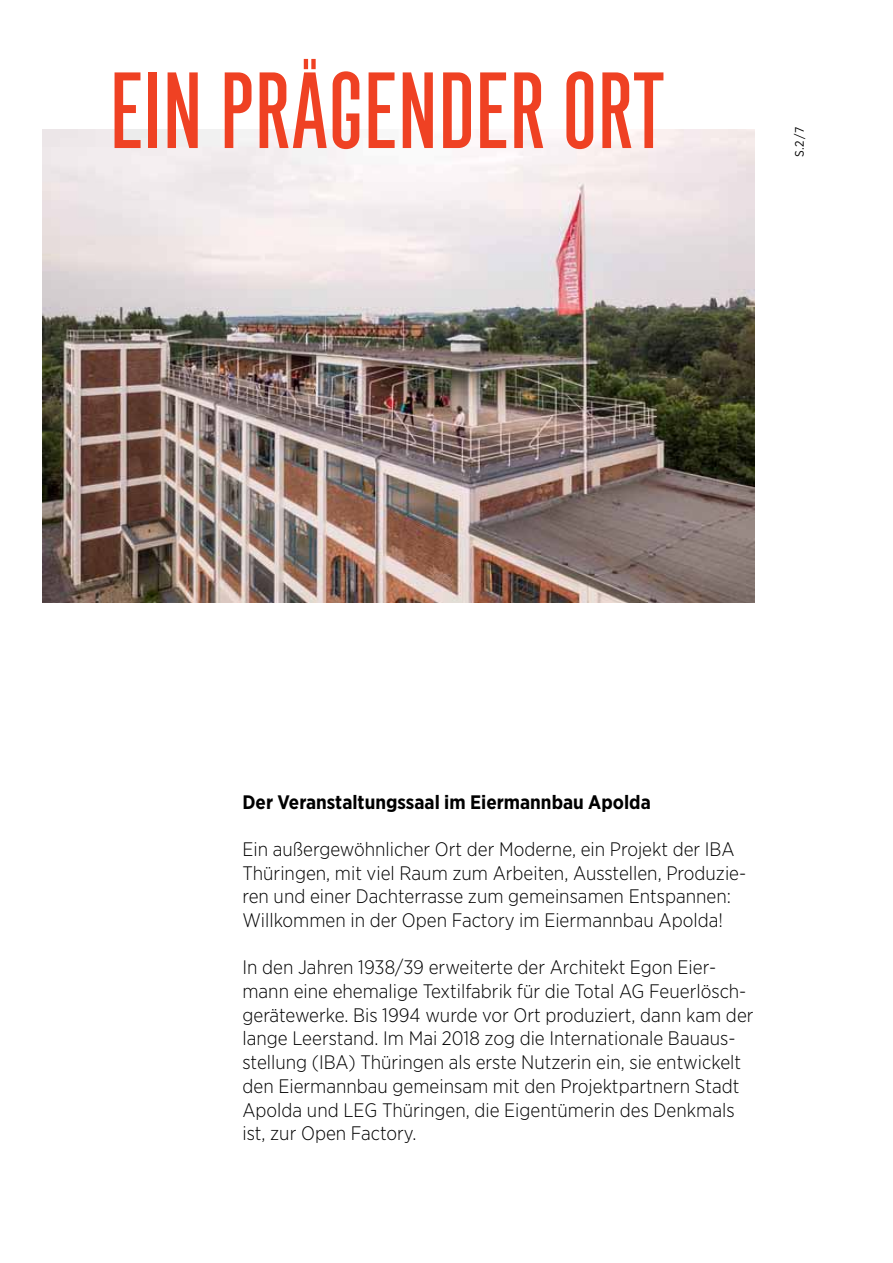
<style>
.page{position:relative;width:893px;height:1263px;background:#fff}
.page>*{position:absolute;margin:0;border:0;box-sizing:border-box;transform-origin:0 0}
.t1{font:108px "IBA Grotesque Solid";letter-spacing:-.005em;color:#ef4123}
.t2{font:300 19.5px/23.7px "Gotham Narrow";color:#000}
.t3{font:700 19.5px "Gotham Narrow";color:#000}
.t4{font:12.3px "Gotham Narrow";color:#000}
</style>
<div class="page">
<img style="left:43px;top:129px;width:711px;height:473px">
<h1 class="t1" style="left:109px;top:49px;width:557px">EIN PRÄGENDER ORT</h1>
<p class="t4" style="left:792px;top:157px;width:32px;rotate:-90deg">S.2/7</p>
<p class="t3" style="left:242px;top:789px;width:410px">Der Veranstaltungssaal im Eiermannbau Apolda</p>
<p class="t2" style="left:242px;top:837px;width:505px">Ein außergewöhnlicher Ort der Moderne, ein Projekt der IBA Thüringen, mit viel Raum zum Arbeiten, Ausstellen, Produzie&shy;ren und einer Dachterrasse zum gemeinsamen Entspannen:<br>Willkommen in der Open Factory im Eiermannbau Apolda!</p>
<p class="t2" style="left:242px;top:955px;width:513px">In den Jahren 1938/39 erweiterte der Architekt Egon Eier&shy;mann eine ehemalige Textilfabrik für die Total AG Feuerlösch&shy;gerätewerke. Bis 1994 wurde vor Ort produziert, dann kam der lange Leerstand. Im Mai 2018 zog die Internationale Bauaus&shy;stellung (IBA) Thüringen als erste Nutzerin ein, sie entwickelt den Eiermannbau gemeinsam mit den Projektpartnern Stadt Apolda und LEG Thüringen, die Eigentümerin des Denkmals ist, zur Open Factory.</p>
</div>
